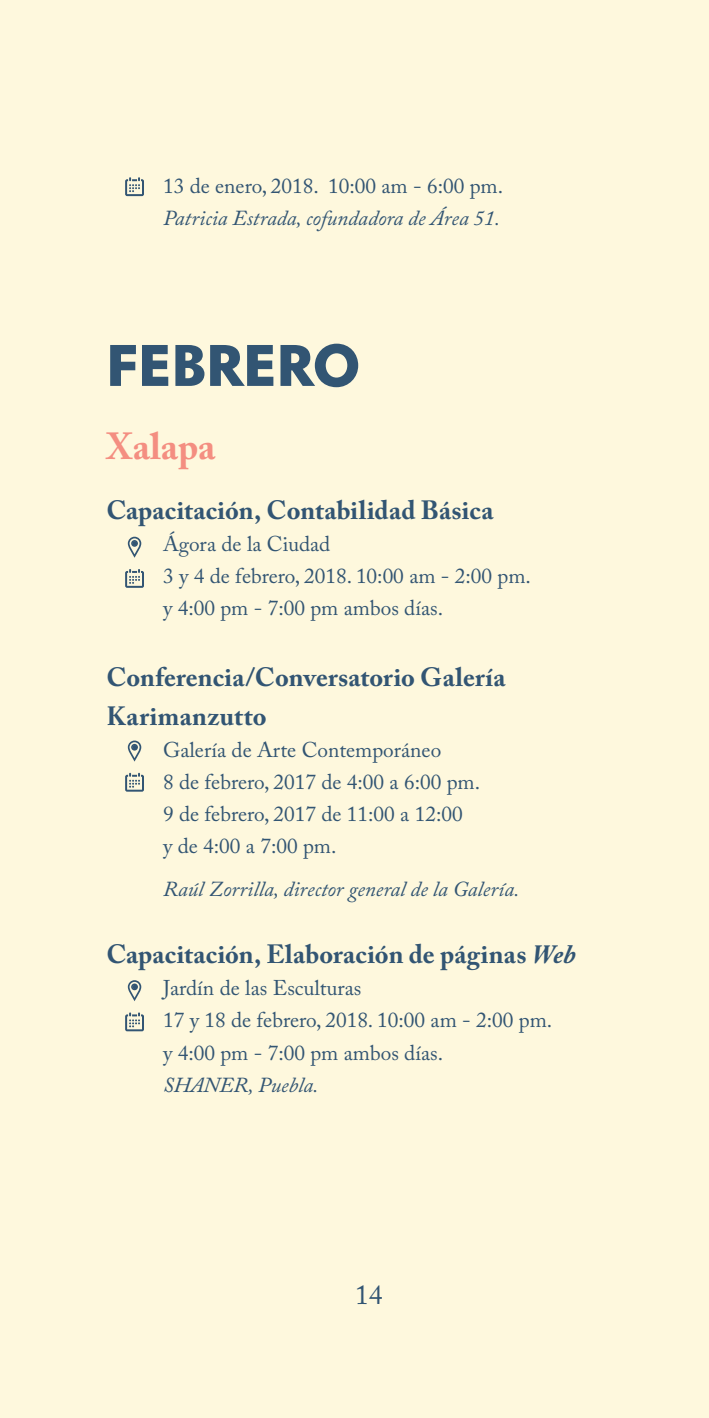
<style>
.page{position:relative;width:709px;height:1418px;background:#fff}
.page>*{position:absolute;margin:0;border:0;box-sizing:border-box;transform-origin:0 0}
.MES{font:900 60px "Harmonia Sans Pro Cyr";color:#325573}
.CIUDAD{font:700 37.5px "Adobe Caslon Pro";color:#f48e81}
.t1{font:27.5px "Adobe Caslon Pro";color:#325573}
.TÌTULO{font:700 26.25px "Adobe Caslon Pro";letter-spacing:.01em;color:#325573}
.LUGAR{font:21.25px "Adobe Caslon Pro";color:#325573}
.PERSONA{font:italic 21.25px "Adobe Caslon Pro";color:#325573}
.s1{font-style:italic}
</style>
<div class="page">
<div style="left:0;top:0;width:709px;height:1417px;background:#fef8dd"></div>
<svg style="left:128px;top:536px;width:13px;height:21px"></svg>
<svg style="left:125px;top:569px;width:19px;height:19px"></svg>
<svg style="left:128px;top:740px;width:13px;height:21px"></svg>
<svg style="left:125px;top:772px;width:19px;height:19px"></svg>
<svg style="left:128px;top:980px;width:13px;height:21px"></svg>
<svg style="left:125px;top:1012px;width:19px;height:19px"></svg>
<svg style="left:125px;top:177px;width:19px;height:19px"></svg>
<p class="LUGAR" style="left:163px;top:173px;width:341px">13 de enero, 2018. 10:00 am - 6:00 pm.</p>
<p class="PERSONA" style="left:163px;top:205px;width:338px">Patricia Estrada, cofundadora de Área 51.</p>
<p class="MES" style="left:106px;top:326px;width:255px">FEBRERO</p>
<p class="CIUDAD" style="left:106px;top:424px;width:110px">Xalapa</p>
<p class="TÌTULO" style="left:106px;top:495px;width:388px">Capacitación, Contabilidad Básica</p>
<p class="LUGAR" style="left:163px;top:531px;width:169px">Ágora de la Ciudad</p>
<p class="LUGAR" style="left:163px;top:563px;width:369px">3 y 4 de febrero, 2018. 10:00 am - 2:00 pm.</p>
<p class="LUGAR" style="left:163px;top:595px;width:281px">y 4:00 pm - 7:00 pm ambos días.</p>
<p class="TÌTULO" style="left:106px;top:661px;width:400px">Conferencia/Conversatorio Galería</p>
<p class="TÌTULO" style="left:106px;top:700px;width:162px">Karimanzutto</p>
<p class="LUGAR" style="left:163px;top:737px;width:280px">Galería de Arte Contemporáneo</p>
<p class="LUGAR" style="left:163px;top:769px;width:318px">8 de febrero, 2017 de 4:00 a 6:00 pm.</p>
<p class="LUGAR" style="left:163px;top:801px;width:301px">9 de febrero, 2017 de 11:00 a 12:00</p>
<p class="LUGAR" style="left:163px;top:833px;width:175px">y de 4:00 a 7:00 pm.</p>
<p class="PERSONA" style="left:163px;top:876px;width:358px">Raúl Zorrilla, director general de la Galería.</p>
<p class="TÌTULO" style="left:106px;top:938px;width:471px">Capacitación, Elaboración de páginas <span class="s1">Web</span></p>
<p class="LUGAR" style="left:163px;top:975px;width:200px">Jardín de las Esculturas</p>
<p class="LUGAR" style="left:163px;top:1007px;width:391px">17 y 18 de febrero, 2018. 10:00 am - 2:00 pm.</p>
<p class="LUGAR" style="left:163px;top:1039px;width:281px">y 4:00 pm - 7:00 pm ambos días.</p>
<p class="PERSONA" style="left:163px;top:1071px;width:157px">SHANER, Puebla.</p>
<p class="t1" style="left:355px;top:1277px;width:29px">14</p>
</div>
